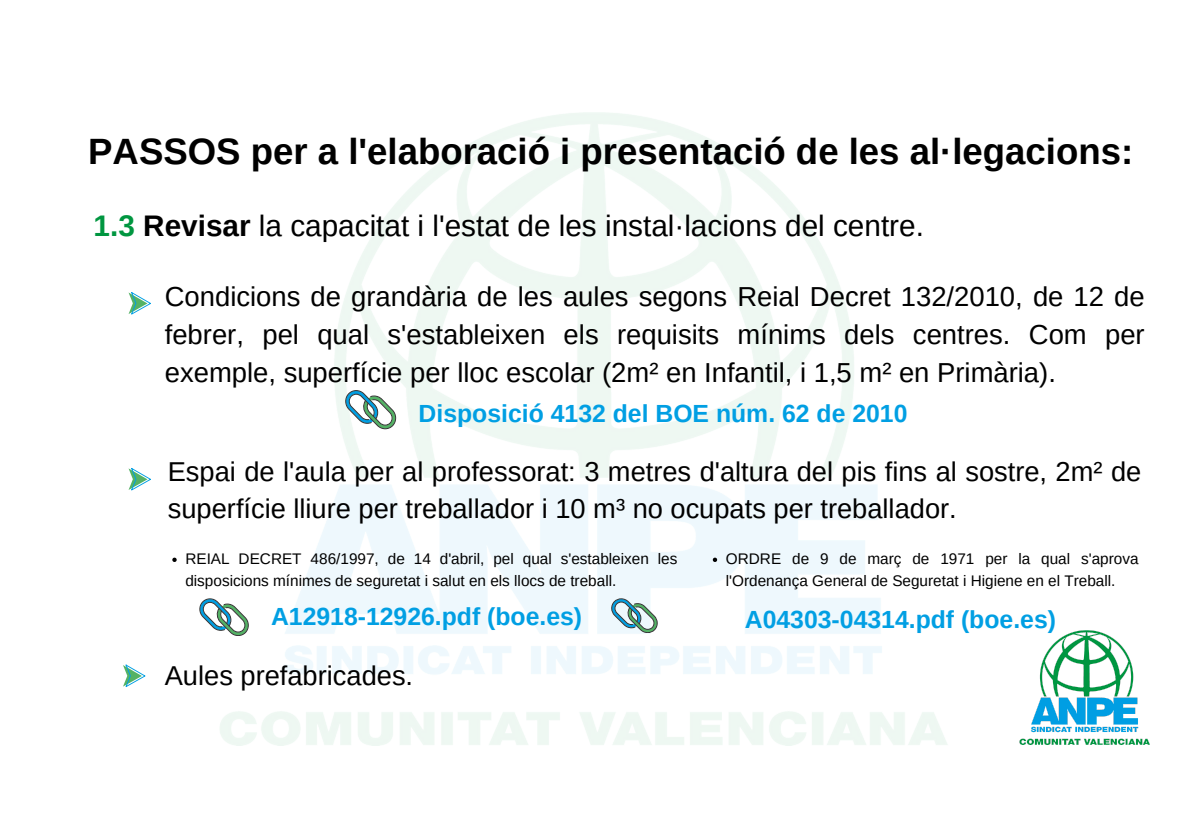
<style>
.page{position:relative;width:1190px;height:839px;background:#fff}
.page>*{position:absolute;margin:0;border:0;box-sizing:border-box;transform-origin:0 0}
.t1{font:700 36.6px "Arimo";color:#000}
.t2{font:29.8px "Arimo";color:#000}
.t3{font:27.4px/38px "Arimo";color:#000;text-align:justify}
.t4{font:27.2px/37.8px "Arimo";color:#000}
.t5{font:700 24.8px "Arimo";color:#019fe3}
.t6{font:15.4px/21px "Arimo";color:#000}
.s1{font-weight:700;color:#009640}
.s2{font-weight:700}
</style>
<div class="page">
<img style="left:220px;top:112px;width:728px;height:634px">
<svg style="left:345px;top:390px;width:51px;height:39px"></svg>
<svg style="left:199px;top:598px;width:49px;height:38px"></svg>
<svg style="left:611px;top:598px;width:46px;height:35px;background:#a7c5c7"></svg>
<img style="left:1019px;top:630px;width:131px;height:114px">
<svg style="left:172px;top:557px;width:5px;height:5px"></svg>
<svg style="left:713px;top:557px;width:4px;height:5px"></svg>
<svg style="left:129px;top:468px;width:22px;height:22px"></svg>
<svg style="left:129px;top:292px;width:22px;height:22px"></svg>
<svg style="left:123px;top:664px;width:22px;height:23px"></svg>
<h1 class="t1" style="left:88px;top:131px;width:1047px">PASSOS per a l'elaboració i presentació de les al·legacions:</h1>
<h2 class="t2" style="left:94px;top:209px;width:832px"><span class="s1">1.3</span> <span class="s2">Revisar</span> la capacitat i l'estat de les instal·lacions del centre.</h2>
<h3 class="t3" style="left:165px;top:277px;width:981px">Condicions de grandària de les aules segons Reial Decret 132/2010, de 12 de febrer, pel qual s'estableixen els requisits mínims dels centres. Com per exemple, superfície per lloc escolar (2m² en Infantil, i 1,5 m² en Primària).</h3>
<h3 class="t5" style="left:419px;top:399px;width:490px">Disposició 4132 del BOE núm. 62 de 2010</h3>
<h3 class="t4" style="left:168px;top:452px;width:975px">Espai de l'aula per al professorat: 3 metres d'altura del pis fins al sostre, 2m² de superfície lliure per treballador i 10 m³ no ocupats per treballador.</h3>
<p class="t6" style="left:185px;top:548px;width:494px">REIAL DECRET 486/1997, de 14 d'abril, pel qual s'estableixen les disposicions mínimes de seguretat i salut en els llocs de treball.</p>
<p class="t6" style="left:726px;top:548px;width:414px">ORDRE de 9 de març de 1971 per la qual s'aprova l'Ordenança General de Seguretat i Higiene en el Treball.</p>
<h3 class="t5" style="left:271px;top:602px;width:313px">A12918-12926.pdf (boe.es)</h3>
<h3 class="t5" style="left:745px;top:605px;width:313px">A04303-04314.pdf (boe.es)</h3>
<h3 class="t4" style="left:165px;top:656px;width:250px">Aules prefabricades.</h3>
</div>
